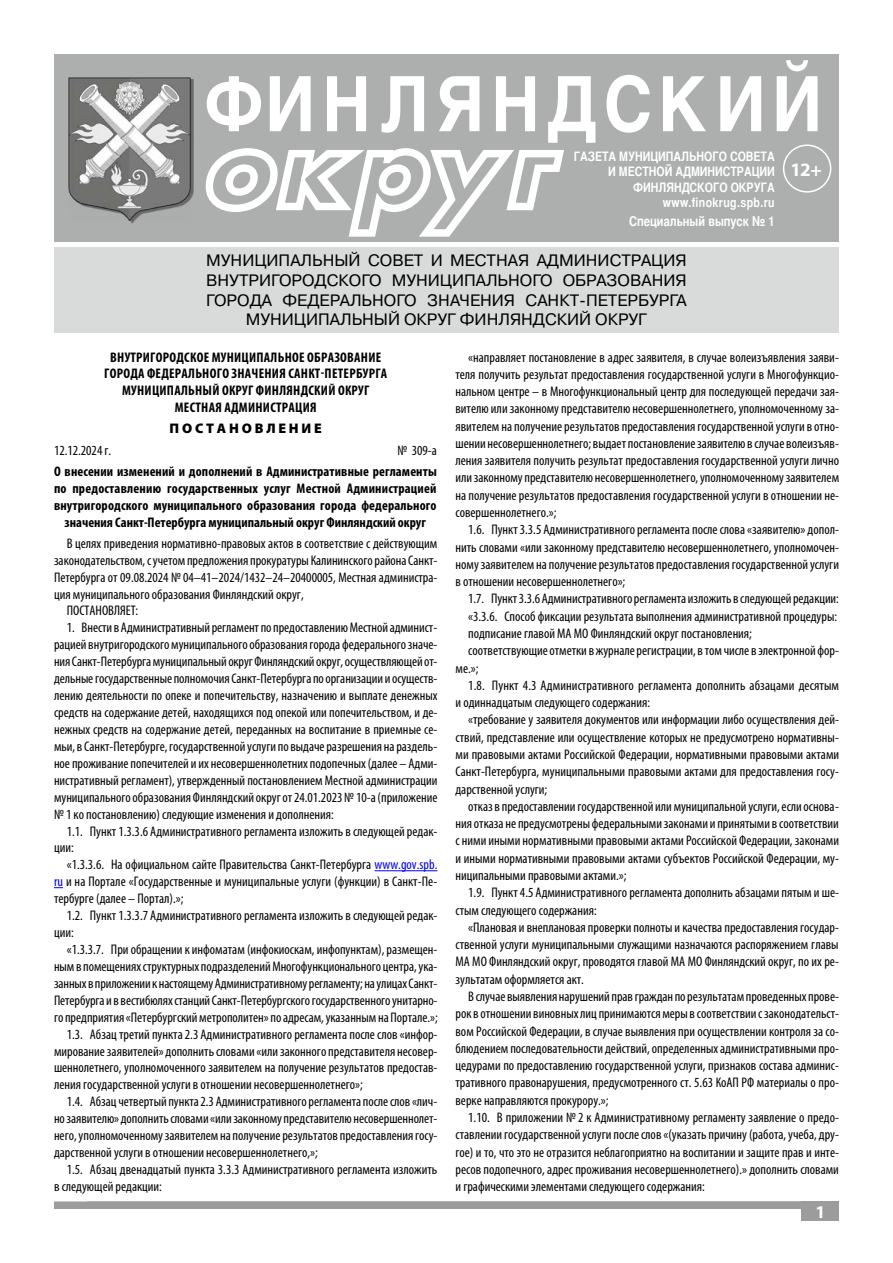
<style>
.page{position:relative;width:893px;height:1263px;background:#fff}
.page>*{position:absolute;margin:0;border:0;box-sizing:border-box;transform-origin:0 0}
.t1{font:700 19.05px "Myriad Pro";color:#fff}
.t2{font:700 18px "Myriad Pro";color:#fff}
.t3{font:16.5px/19.8px "Pragmatica C";color:#000;text-align:center}
.боди{font:condensed 13.95px/17.2px "Myriad Pro";color:#000;text-align:justify}
.Заг{font:700 condensed 13.95px/17px "Myriad Pro";letter-spacing:.01em;color:#000;text-align:center}
.Шапка{font:700 condensed 13.95px/17px "Myriad Pro";letter-spacing:.02em;color:#000;text-align:center}
.Дата{font:condensed 13.95px "Myriad Pro";color:#000}
.Решение{font:900 13.95px "Myriad Pro";letter-spacing:.2em;color:#000}
.t4{font:700 13.5px "Bastion C";color:#fff}
.t5{font:700 12.9px/15.5px "Bastion C";color:#fff;text-align:right}
.s1{color:#00f}
</style>
<div class="page">
<div style="left:54px;top:248px;width:785px;height:85px;background:#d9dada"></div>
<div style="left:54px;top:1201px;width:750px;height:8px;background:#9c9c9d"></div>
<div style="left:802px;top:1201px;width:37px;height:20px;background:#9c9c9d"></div>
<div style="left:54px;top:54px;width:785px;height:188px;background:#adaeae"></div>
<svg style="left:205px;top:148px;width:359px;height:89px"></svg>
<svg style="left:207px;top:60px;width:610px;height:83px"></svg>
<div style="left:783px;top:144px;width:48px;height:49px;border:2px solid #fff;border-radius:50%"></div>
<div style="left:71px;top:79px;width:123px;height:144px;background:#000;opacity:.4"></div>
<img style="left:68px;top:77px;width:123px;height:144px">
<hr style="left:375px;top:870px;width:62px;height:1px;background:#00f">
<p class="t5" style="left:574px;top:148px;width:202px">ГАЗЕТА МУНИЦИПАЛЬНОГО СОВЕТА<br>И МЕСТНОЙ АДМИНИСТРАЦИИ<br>ФИНЛЯНДСКОГО ОКРУГА www.finokrug.spb.ru</p>
<h1 class="t1" style="left:790px;top:159px;width:33px">12+</h1>
<p class="t4" style="left:629px;top:213px;width:147px">Специальный выпуск № 1</p>
<p class="t3" style="left:206px;top:251px;width:482px">МУНИЦИПАЛЬНЫЙ СОВЕТ И МЕСТНАЯ АДМИНИСТРАЦИЯ ВНУТРИГОРОДСКОГО МУНИЦИПАЛЬНОГО ОБРАЗОВАНИЯ ГОРОДА ФЕДЕРАЛЬНОГО ЗНАЧЕНИЯ САНКТ-ПЕТЕРБУРГА МУНИЦИПАЛЬНЫЙ ОКРУГ ФИНЛЯНДСКИЙ ОКРУГ</p>
<p class="Шапка" style="left:104px;top:349px;width:285px">ВНУТРИГОРОДСКОЕ МУНИЦИПАЛЬНОЕ ОБРАЗОВАНИЕ<br>ГОРОДА ФЕДЕРАЛЬНОГО ЗНАЧЕНИЯ САНКТ-ПЕТЕРБУРГА<br>МУНИЦИПАЛЬНЫЙ ОКРУГ ФИНЛЯНДСКИЙ ОКРУГ</p>
<p class="Шапка" style="left:175px;top:399px;width:143px">МЕСТНАЯ АДМИНИСТРАЦИЯ</p>
<p class="Решение" style="left:170px;top:421px;width:154px">ПОСТАНОВЛЕНИЕ</p>
<p class="Дата" style="left:54px;top:442px;width:59px">12.12.2024 г.</p>
<p class="Дата" style="left:398px;top:442px;width:41px">№ 309-а</p>
<p class="Заг" style="left:54px;top:463px;width:384px">О внесении изменений и дополнений в Административные регламенты по предоставлению государственных услуг Местной Администрацией внутригородского муниципального образования города федерального значения Санкт-Петербурга муниципальный округ Финляндский округ</p>
<p class="боди" style="left:54px;top:535px;width:385px;text-indent:13px">В целях приведения нормативно-правовых актов в соответствие с действующим законодательством, сучетом предложения прокуратуры Калининского района Санкт-Петербурга от 09.08.2024 № 04–41–2024/1432–24–20400005, Местная администра&shy;ция муниципального образования Финляндский округ,</p>
<p class="боди" style="left:67px;top:602px;width:73px">ПОСТАНОВЛЯЕТ:</p>
<p class="боди" style="left:54px;top:620px;width:385px;text-indent:13px">1. Внести в Административный регламент по предоставлению Местной админист&shy;рацией внутригородского муниципального образования города федерального значе&shy;ния Санкт-Петербурга муниципальный округ Финляндский округ, осуществляющей от&shy;дельные государственные полномочия Санкт-Петербурга поорганизации и осуществ&shy;лению деятельности по опеке и попечительству, назначению и выплате денежных средств на содержание детей, находящихся под опекой или попечительством, и де&shy;нежных средств на содержание детей, переданных на воспитание в приемные се&shy;мьи, вСанкт-Петербурге, государственной услуги повыдаче разрешения нараздель&shy;ное проживание попечителей и их несовершеннолетних подопечных (далее – Адми&shy;нистративный регламент), утвержденный постановлением Местной администрации муниципального образования Финляндский округ от24.01.2023 № 10-а (приложение № 1 ко постановлению) следующие изменения и дополнения:</p>
<p class="боди" style="left:54px;top:823px;width:385px;text-indent:13px">1.1. Пункт 1.3.3.6 Административного регламента изложить в следующей редак&shy;ции:</p>
<p class="боди" style="left:54px;top:856px;width:385px;text-indent:13px">«1.3.3.6. На официальном сайте Правительства Санкт-Петербурга <span class="s1">www.gov.spb. ru</span> и на Портале «Государственные и муниципальные услуги (функции) в Санкт-Пе&shy;тербурге (далее – Портал).»;</p>
<p class="боди" style="left:54px;top:907px;width:385px;text-indent:13px">1.2. Пункт 1.3.3.7 Административного регламента изложить в следующей редак&shy;ции:</p>
<p class="боди" style="left:54px;top:941px;width:385px;text-indent:13px">«1.3.3.7. При обращении к инфоматам (инфокиоскам, инфопунктам), размещен&shy;ным в помещениях структурных подразделений Многофункционального центра, ука&shy;занных в приложении к настоящему Административному регламенту; наулицах Санкт-Петербурга и ввестибюлях станций Санкт-Петербургского государственного унитарно&shy;го предприятия «Петербургский метрополитен» поадресам, указанным на Портале.»;</p>
<p class="боди" style="left:54px;top:1026px;width:385px;text-indent:13px">1.3. Абзац третий пункта 2.3 Административного регламента после слов «инфор&shy;мирование заявителей» дополнить словами «или законного представителя несовер&shy;шеннолетнего, уполномоченного заявителем на получение результатов предостав&shy;ления государственной услуги в отношении несовершеннолетнего»;</p>
<p class="боди" style="left:54px;top:1093px;width:385px;text-indent:13px">1.4. Абзац четвертый пункта2.3 Административного регламента после слов «лич&shy;но заявителю» дополнить словами «или законному представителю несовершеннолет&shy;него, уполномоченному заявителем на получение результатов предоставления госу&shy;дарственной услуги в отношении несовершеннолетнего,»;</p>
<p class="боди" style="left:54px;top:1161px;width:385px;text-indent:13px">1.5. Абзац двенадцатый пункта 3.3.3 Административного регламента изложить в следующей редакции:</p>
<p class="боди" style="left:455px;top:349px;width:385px;text-indent:13px">«направляет постановление в адрес заявителя, в случае волеизъявления заяви&shy;теля получить результат предоставления государственной услуги в Многофункцио&shy;нальном центре – в Многофункциональный центр для последующей передачи зая&shy;вителю или законному представителю несовершеннолетнего, уполномоченному за&shy;явителем на получение результатов предоставления государственной услуги вотно&shy;шении несовершеннолетнего; выдает постановление заявителю вслучае волеизъяв&shy;ления заявителя получить результат предоставления государственной услуги лично или законному представителю несовершеннолетнего, уполномоченному заявителем на получение результатов предоставления государственной услуги в отношении не&shy;совершеннолетнего.»;</p>
<p class="боди" style="left:455px;top:521px;width:385px;text-indent:13px">1.6. Пункт3.3.5 Административного регламента после слова «заявителю» допол&shy;нить словами «или законному представителю несовершеннолетнего, уполномочен&shy;ному заявителем на получение результатов предоставления государственной услуги в отношении несовершеннолетнего»;</p>
<p class="боди" style="left:468px;top:590px;width:372px">1.7. Пункт3.3.6 Административного регламента изложить вследующей редакции:</p>
<p class="боди" style="left:468px;top:608px;width:370px">«3.3.6. Способ фиксации результата выполнения административной процедуры:</p>
<p class="боди" style="left:468px;top:625px;width:285px">подписание главой МА МО Финляндский округ постановления;</p>
<p class="боди" style="left:455px;top:642px;width:385px;text-indent:13px">соответствующие отметки вжурнале регистрации, втом числе вэлектронной фор&shy;ме.»;</p>
<p class="боди" style="left:455px;top:677px;width:385px;text-indent:13px">1.8. Пункт 4.3 Административного регламента дополнить абзацами десятым и одиннадцатым следующего содержания:</p>
<p class="боди" style="left:455px;top:711px;width:385px;text-indent:13px">«требование у заявителя документов или информации либо осуществления дей&shy;ствий, представление или осуществление которых не предусмотрено нормативны&shy;ми правовыми актами Российской Федерации, нормативными правовыми актами Санкт-Петербурга, муниципальными правовыми актами для предоставления госу&shy;дарственной услуги;</p>
<p class="боди" style="left:455px;top:798px;width:385px;text-indent:13px">отказ в предоставлении государственной или муниципальной услуги, если основа&shy;ния отказа не предусмотрены федеральными законами и принятыми всоответствии с ними иными нормативными правовыми актами Российской Федерации, законами и иными нормативными правовыми актами субъектов Российской Федерации, му&shy;ниципальными правовыми актами.»;</p>
<p class="боди" style="left:455px;top:884px;width:385px;text-indent:13px">1.9. Пункт 4.5 Административного регламента дополнить абзацами пятым и ше&shy;стым следующего содержания:</p>
<p class="боди" style="left:455px;top:919px;width:385px;text-indent:13px">«Плановая и внеплановая проверки полноты и качества предоставления государ&shy;ственной услуги муниципальными служащими назначаются распоряжением главы МА МО Финляндский округ, проводятся главой МА МО Финляндский округ, по их ре&shy;зультатам оформляется акт.</p>
<p class="боди" style="left:455px;top:988px;width:385px;text-indent:13px">В случае выявления нарушений прав граждан порезультатам проведенных прове&shy;рок вотношении виновных лиц принимаются меры всоответствии сзаконодательст&shy;вом Российской Федерации, в случае выявления при осуществлении контроля за со&shy;блюдением последовательности действий, определенных административными про&shy;цедурами по предоставлению государственной услуги, признаков состава админис&shy;тративного правонарушения, предусмотренного ст. 5.63 КоАП РФ материалы о про&shy;верке направляются прокурору.»;</p>
<p class="боди" style="left:455px;top:1109px;width:385px;text-indent:13px">1.10. В приложении № 2 к Административному регламенту заявление о предо&shy;ставлении государственной услуги после слов «(указать причину (работа, учеба, дру&shy;гое) и то, что это не отразится неблагоприятно на воспитании и защите прав и инте&shy;ресов подопечного, адрес проживания несовершеннолетнего).» дополнить словами и графическими элементами следующего содержания:</p>
<p class="t2" style="left:815px;top:1202px;width:11px">1</p>
</div>
